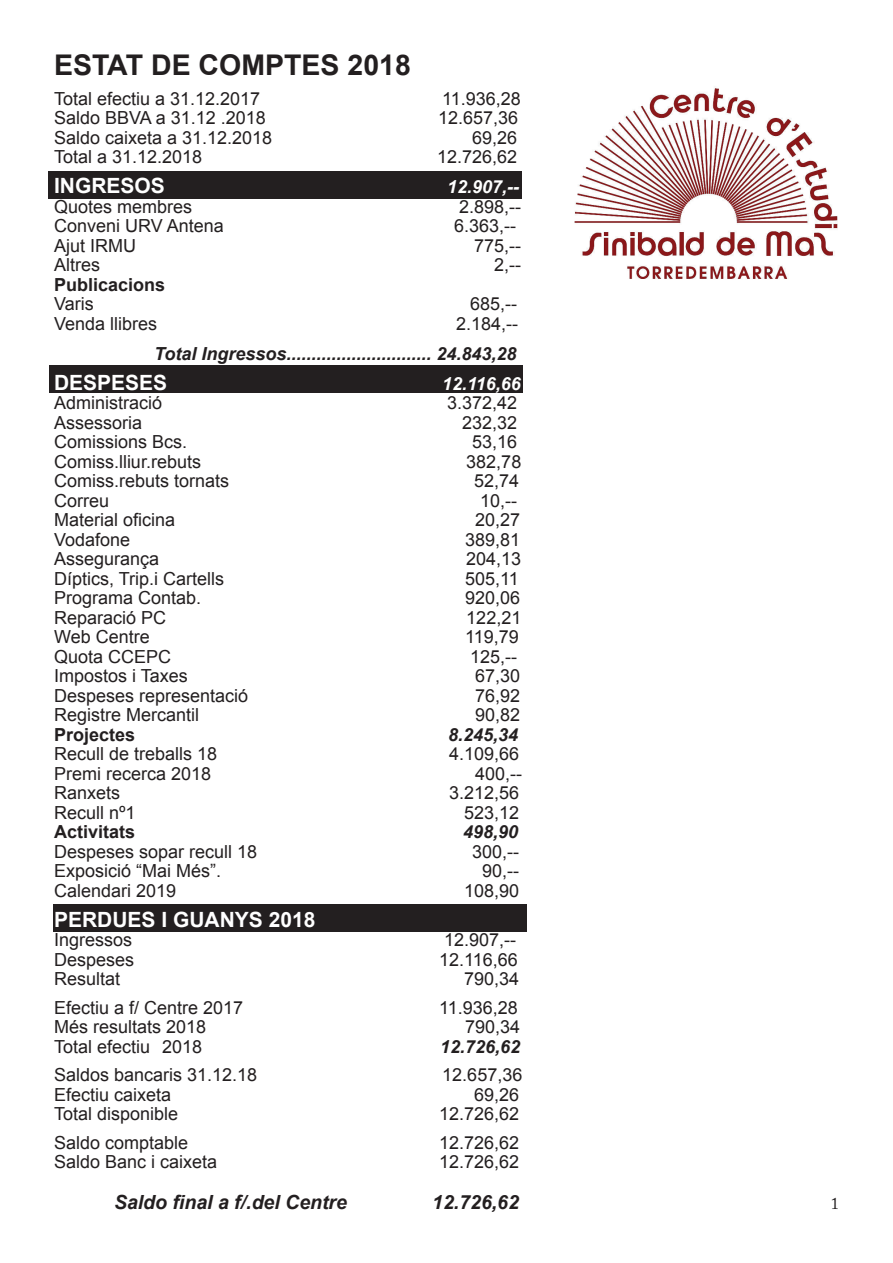
<style>
.page{position:relative;width:893px;height:1263px;background:#fff}
.page>*{position:absolute;margin:0;border:0;box-sizing:border-box;transform-origin:0 0}
.t1{font:700 28.5px "Arial";color:#231f20}
.t2{font:700 21px "Arial";color:#fff}
.t3{font:italic 700 19.5px "Arial";color:#231f20}
.t4{font:18px "Arial";color:#231f20}
.t5{font:italic 700 18px "Arial";color:#231f20}
.t6{font:700 18px "Arial";color:#231f20}
.t7{font:italic 700 18px "Arial";color:#fff}
.t8{font:16.5px "Adobe Caslon Pro";color:#231f20}
</style>
<div class="page">
<div style="left:53px;top:904px;width:474px;height:27px;background:#231f20"></div>
<div style="left:49px;top:366px;width:474px;height:27px;background:#231f20"></div>
<div style="left:48px;top:171px;width:474px;height:27px;background:#231f20"></div>
<img style="left:574px;top:88px;width:264px;height:191px">
<p class="t1" style="left:54px;top:46px;width:358px">ESTAT DE COMPTES 2018</p>
<p class="t4" style="left:54px;top:87px;width:208px">Total efectiu a 31.12.2017</p>
<p class="t4" style="left:442px;top:87px;width:80px">11.936,28</p>
<p class="t4" style="left:54px;top:106px;width:213px">Saldo BBVA a 31.12 .2018</p>
<p class="t4" style="left:438px;top:106px;width:82px">12.657,36</p>
<p class="t4" style="left:54px;top:126px;width:220px">Saldo caixeta a 31.12.2018</p>
<p class="t4" style="left:472px;top:126px;width:47px">69,26</p>
<p class="t4" style="left:54px;top:145px;width:150px">Total a 31.12.2018</p>
<p class="t4" style="left:437px;top:145px;width:82px">12.726,62</p>
<p class="t2" style="left:54px;top:172px;width:112px">INGRESOS</p>
<p class="t7" style="left:447px;top:175px;width:74px">12.907,--</p>
<p class="t4" style="left:54px;top:195px;width:140px">Quotes membres</p>
<p class="t4" style="left:459px;top:195px;width:64px">2.898,--</p>
<p class="t4" style="left:54px;top:214px;width:171px">Conveni URV Antena</p>
<p class="t4" style="left:454px;top:214px;width:64px">6.363,--</p>
<p class="t4" style="left:54px;top:234px;width:84px">Ajut IRMU</p>
<p class="t4" style="left:474px;top:234px;width:49px">775,--</p>
<p class="t4" style="left:54px;top:253px;width:48px">Altres</p>
<p class="t4" style="left:494px;top:253px;width:29px">2,--</p>
<p class="t6" style="left:54px;top:272px;width:113px">Publicacions</p>
<p class="t4" style="left:54px;top:292px;width:41px">Varis</p>
<p class="t4" style="left:470px;top:292px;width:49px">685,--</p>
<p class="t4" style="left:54px;top:312px;width:105px">Venda llibres</p>
<p class="t4" style="left:456px;top:312px;width:64px">2.184,--</p>
<p class="t5" style="left:154px;top:341px;width:364px">Total Ingressos............................. 24.843,28</p>
<p class="t2" style="left:54px;top:368px;width:115px">DESPESES</p>
<p class="t7" style="left:442px;top:371px;width:80px">12.116,66</p>
<p class="t4" style="left:54px;top:391px;width:110px">Administració</p>
<p class="t4" style="left:447px;top:391px;width:72px">3.372,42</p>
<p class="t4" style="left:54px;top:411px;width:90px">Assessoria</p>
<p class="t4" style="left:462px;top:411px;width:57px">232,32</p>
<p class="t4" style="left:54px;top:430px;width:135px">Comissions Bcs.</p>
<p class="t4" style="left:472px;top:430px;width:47px">53,16</p>
<p class="t4" style="left:54px;top:450px;width:149px">Comiss.lliur.rebuts</p>
<p class="t4" style="left:466px;top:450px;width:57px">382,78</p>
<p class="t4" style="left:54px;top:469px;width:177px">Comiss.rebuts tornats</p>
<p class="t4" style="left:474px;top:469px;width:47px">52,74</p>
<p class="t4" style="left:54px;top:489px;width:57px">Correu</p>
<p class="t4" style="left:480px;top:489px;width:39px">10,--</p>
<p class="t4" style="left:54px;top:508px;width:123px">Material oficina</p>
<p class="t4" style="left:475px;top:508px;width:47px">20,27</p>
<p class="t4" style="left:54px;top:528px;width:78px">Vodafone</p>
<p class="t4" style="left:465px;top:528px;width:57px">389,81</p>
<p class="t4" style="left:54px;top:547px;width:107px">Assegurança</p>
<p class="t4" style="left:466px;top:547px;width:57px">204,13</p>
<p class="t4" style="left:54px;top:567px;width:172px">Díptics, Trip.i Cartells</p>
<p class="t4" style="left:465px;top:567px;width:55px">505,11</p>
<p class="t4" style="left:54px;top:586px;width:149px">Programa Contab.</p>
<p class="t4" style="left:465px;top:586px;width:57px">920,06</p>
<p class="t4" style="left:54px;top:606px;width:114px">Reparació PC</p>
<p class="t4" style="left:466px;top:606px;width:57px">122,21</p>
<p class="t4" style="left:54px;top:625px;width:97px">Web Centre</p>
<p class="t4" style="left:465px;top:625px;width:55px">119,79</p>
<p class="t4" style="left:54px;top:645px;width:119px">Quota CCEPC</p>
<p class="t4" style="left:470px;top:645px;width:49px">125,--</p>
<p class="t4" style="left:54px;top:664px;width:135px">Impostos i Taxes</p>
<p class="t4" style="left:475px;top:664px;width:47px">67,30</p>
<p class="t4" style="left:54px;top:684px;width:196px">Despeses representació</p>
<p class="t4" style="left:475px;top:684px;width:47px">76,92</p>
<p class="t4" style="left:54px;top:703px;width:147px">Registre Mercantil</p>
<p class="t4" style="left:475px;top:703px;width:47px">90,82</p>
<p class="t6" style="left:54px;top:722px;width:83px">Projectes</p>
<p class="t5" style="left:448px;top:722px;width:72px">8.245,34</p>
<p class="t4" style="left:54px;top:742px;width:165px">Recull de treballs 18</p>
<p class="t4" style="left:449px;top:742px;width:72px">4.109,66</p>
<p class="t4" style="left:54px;top:762px;width:159px">Premi recerca 2018</p>
<p class="t4" style="left:475px;top:762px;width:49px">400,--</p>
<p class="t4" style="left:54px;top:781px;width:68px">Ranxets</p>
<p class="t4" style="left:449px;top:781px;width:72px">3.212,56</p>
<p class="t4" style="left:54px;top:801px;width:83px">Recull nº1</p>
<p class="t4" style="left:464px;top:801px;width:57px">523,12</p>
<p class="t6" style="left:54px;top:820px;width:83px">Activitats</p>
<p class="t5" style="left:463px;top:820px;width:57px">498,90</p>
<p class="t4" style="left:54px;top:840px;width:205px">Despeses sopar recull 18</p>
<p class="t4" style="left:472px;top:840px;width:49px">300,--</p>
<p class="t4" style="left:54px;top:859px;width:169px">Exposició “Mai Més”.</p>
<p class="t4" style="left:482px;top:859px;width:39px">90,--</p>
<p class="t4" style="left:54px;top:879px;width:124px">Calendari 2019</p>
<p class="t4" style="left:464px;top:879px;width:57px">108,90</p>
<p class="t2" style="left:54px;top:905px;width:263px">PERDUES I GUANYS 2018</p>
<p class="t4" style="left:54px;top:928px;width:80px">Ingressos</p>
<p class="t4" style="left:444px;top:928px;width:74px">12.907,--</p>
<p class="t4" style="left:54px;top:948px;width:82px">Despeses</p>
<p class="t4" style="left:439px;top:948px;width:80px">12.116,66</p>
<p class="t4" style="left:54px;top:967px;width:68px">Resultat</p>
<p class="t4" style="left:464px;top:967px;width:57px">790,34</p>
<p class="t4" style="left:54px;top:996px;width:191px">Efectiu a f/ Centre 2017</p>
<p class="t4" style="left:439px;top:996px;width:80px">11.936,28</p>
<p class="t4" style="left:54px;top:1015px;width:154px">Més resultats 2018</p>
<p class="t4" style="left:465px;top:1015px;width:57px">790,34</p>
<p class="t4" style="left:54px;top:1035px;width:150px">Total efectiu 2018</p>
<p class="t5" style="left:440px;top:1034px;width:82px">12.726,62</p>
<p class="t4" style="left:54px;top:1063px;width:205px">Saldos bancaris 31.12.18</p>
<p class="t4" style="left:442px;top:1063px;width:82px">12.657,36</p>
<p class="t4" style="left:54px;top:1083px;width:119px">Efectiu caixeta</p>
<p class="t4" style="left:474px;top:1083px;width:47px">69,26</p>
<p class="t4" style="left:54px;top:1102px;width:126px">Total disponible</p>
<p class="t4" style="left:439px;top:1102px;width:82px">12.726,62</p>
<p class="t4" style="left:54px;top:1131px;width:136px">Saldo comptable</p>
<p class="t4" style="left:439px;top:1131px;width:82px">12.726,62</p>
<p class="t4" style="left:54px;top:1150px;width:165px">Saldo Banc i caixeta</p>
<p class="t4" style="left:439px;top:1150px;width:82px">12.726,62</p>
<p class="t3" style="left:114px;top:1189px;width:234px">Saldo final a f/.del Centre</p>
<p class="t3" style="left:432px;top:1189px;width:88px">12.726,62</p>
<p class="t8" style="left:831px;top:1194px;width:10px">1</p>
</div>
